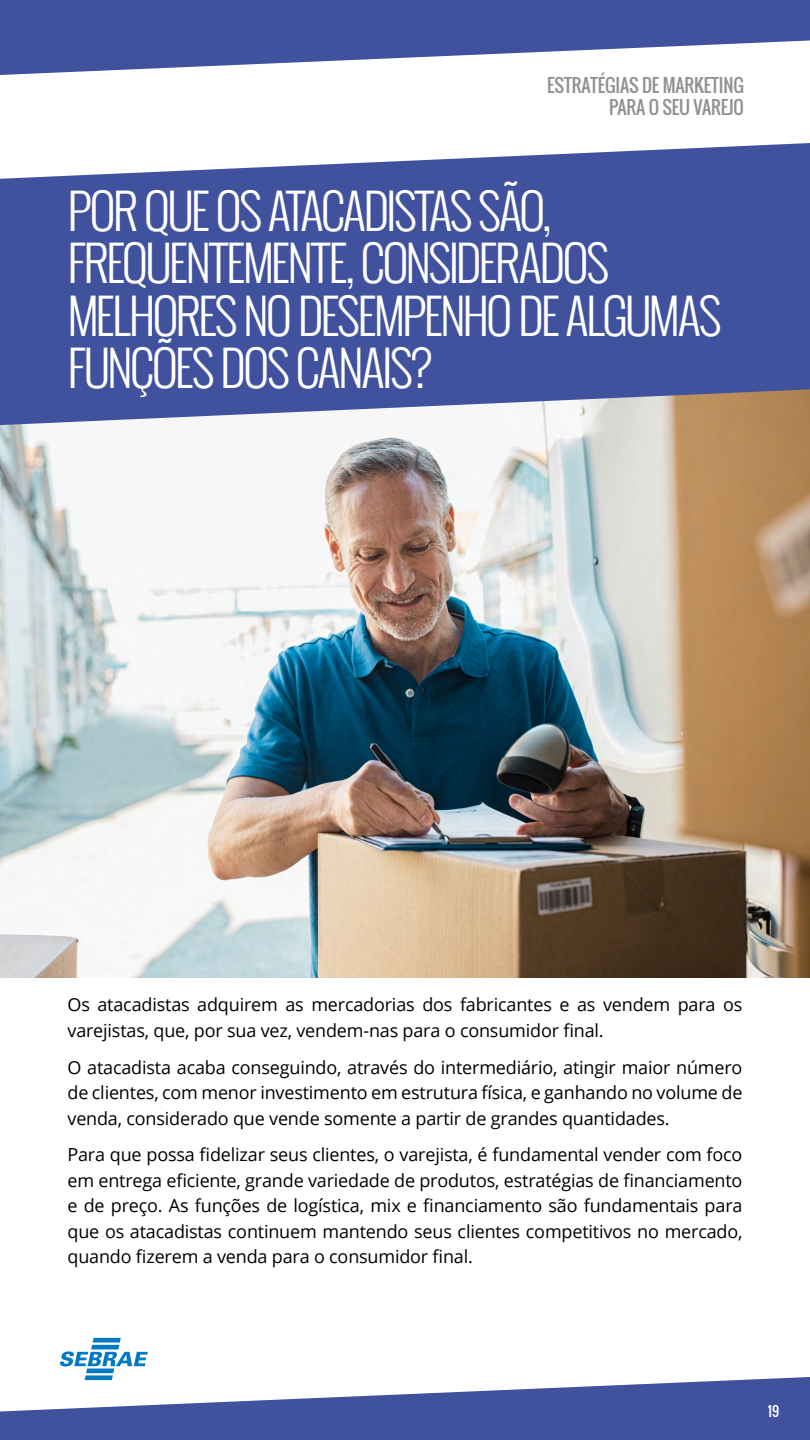
<style>
.page{position:relative;width:810px;height:1440px;background:#fff}
.page>*{position:absolute;margin:0;border:0;box-sizing:border-box;transform-origin:0 0}
.t1{font:300 48.75px/52.5px "Oswald";letter-spacing:-.05em;color:#fff}
.t2{font:18px/25.5px "Open Sans";letter-spacing:-.01em;color:#000;text-align:justify}
.t3{font:18px/22.5px "Oswald";letter-spacing:-.01em;color:#919191;text-align:right}
.t4{font:13.5px "Oswald";color:#fff}
</style>
<div class="page">
<img style="left:0;top:425px;width:810px;height:553px">
<svg style="left:0;top:369px;width:810px;height:56px;fill:#40519e"></svg>
<svg style="left:0;top:0;width:810px;height:75px;fill:#40519e"></svg>
<svg style="left:0;top:1377px;width:810px;height:63px;fill:#40519e"></svg>
<svg style="left:60px;top:1338px;width:88px;height:42px"></svg>
<svg style="left:0;top:143px;width:810px;height:226px;background:#4f5fa6"></svg>
<p class="t3" style="left:547px;top:74px;width:198px">ESTRATÉGIAS DE MARKETING<br>PARA O SEU VAREJO</p>
<h1 class="t1" style="left:68px;top:184px;width:655px">POR QUE OS ATACADISTAS SÃO,<br>FREQUENTEMENTE, CONSIDERADOS<br>MELHORES NO DESEMPENHO DE ALGUMAS<br>FUNÇÕES DOS CANAIS?</h1>
<p class="t2" style="left:68px;top:992px;width:676px">Os atacadistas adquirem as mercadorias dos fabricantes e as vendem para os varejistas, que, por sua vez, vendem-nas para o consumidor final.</p>
<p class="t2" style="left:68px;top:1054px;width:677px">O atacadista acaba conseguindo, através do intermediário, atingir maior número de clientes, com menor investimento em estrutura física, e ganhando no volume de venda, considerado que vende somente a partir de grandes quantidades.</p>
<p class="t2" style="left:68px;top:1142px;width:677px">Para que possa fidelizar seus clientes, o varejista, é fundamental vender com foco em entrega eficiente, grande variedade de produtos, estratégias de financiamento e de preço. As funções de logística, mix e financiamento são fundamentais para que os atacadistas continuem mantendo seus clientes competitivos no mercado, quando fizerem a venda para o consumidor final.</p>
<p class="t4" style="left:768px;top:1401px;width:13px">19</p>
</div>
